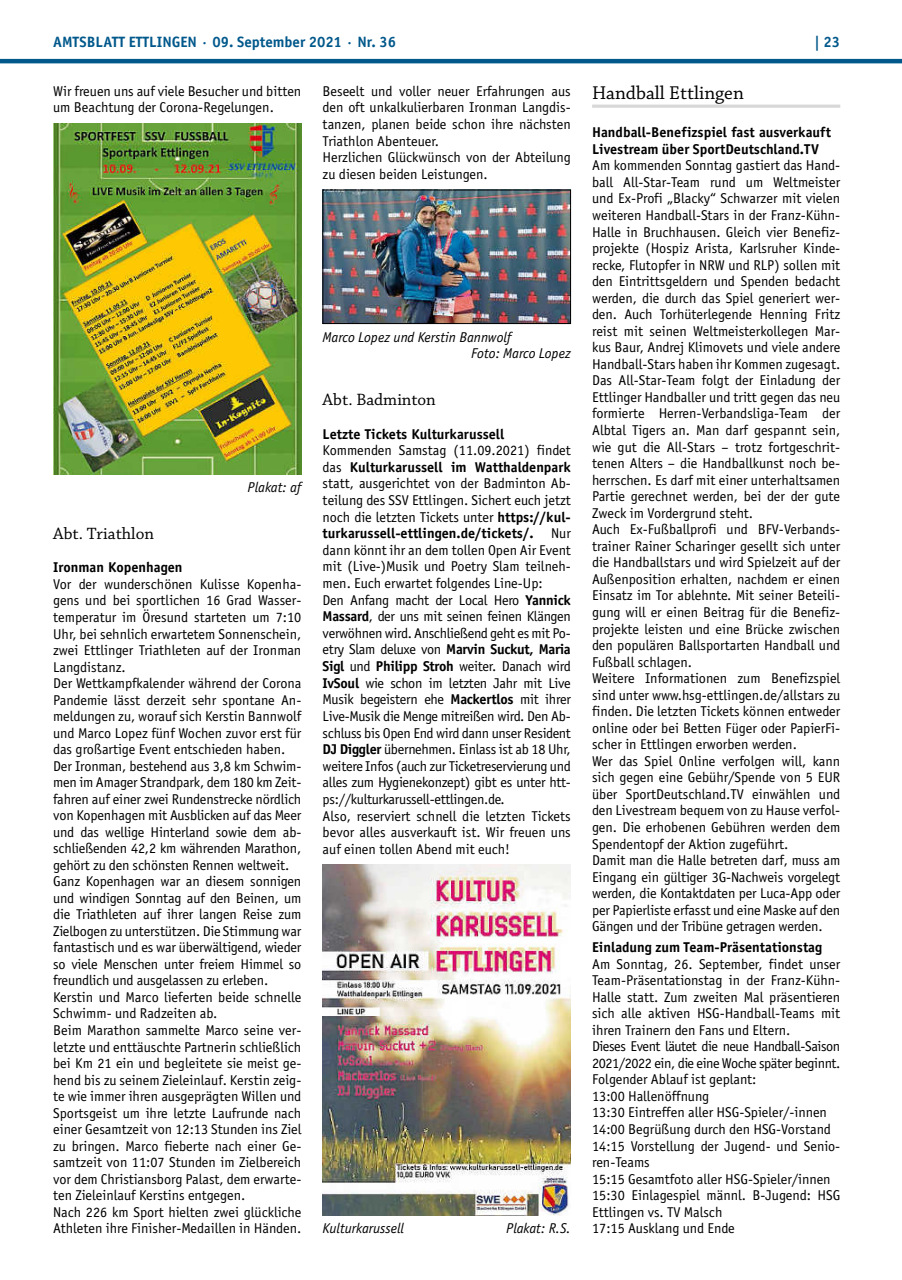
<style>
.page{position:relative;width:902px;height:1280px;background:#fff}
.page>*{position:absolute;margin:0;border:0;box-sizing:border-box;transform-origin:0 0}
.t1{font:19.5px "Chaparral Pro";color:#000}
.t2{font:17.25px "Chaparral Pro";color:#000}
.t3{font:700 15px "Officina Sans";color:#00588b}
.t4{font:14.25px/16.5px "Officina Sans";color:#000}
.t5{font:14.25px/16.6px "Officina Sans";letter-spacing:-.02em;color:#000}
.t6{font:700 14.25px/16.5px "Officina Sans";color:#000}
.t7{font:italic 14.25px/16.6px "Officina Sans";color:#000}
.s1{font-weight:700}
</style>
<div class="page">
<hr style="left:0;top:59px;width:901px;height:4px;background:#00588b">
<img style="left:53px;top:123px;width:248px;height:352px">
<img style="left:324px;top:192px;width:244px;height:130px">
<div style="left:322px;top:190px;width:248px;height:134px;border:1px solid #000"></div>
<img style="left:322px;top:865px;width:248px;height:350px">
<hr style="left:592px;top:105px;width:248px;height:3px;background:#d8d8d9">
<p class="t3" style="left:53px;top:32px;width:344px">AMTSBLATT ETTLINGEN · 09. September 2021 · Nr. 36</p>
<p class="t3" style="left:814px;top:32px;width:28px">| 23</p>
<p class="t4" style="left:53px;top:83px;width:250px">Wir freuen uns auf viele Besucher und bitten um Beachtung der Corona-Regelungen.</p>
<p class="t4" style="left:322px;top:83px;width:250px">Beseelt und voller neuer Erfahrungen aus den oft unkalkulierbaren Ironman Langdis&shy;tanzen, planen beide schon ihre nächsten Triathlon Abenteuer.<br>Herzlichen Glückwünsch von der Abteilung zu diesen beiden Leistungen.</p>
<h1 class="t1" style="left:592px;top:82px;width:153px">Handball Ettlingen</h1>
<p class="t6" style="left:592px;top:124px;width:240px">Handball-Benefizspiel fast ausverkauft<br>Livestream über SportDeutschland.TV</p>
<p class="t4" style="left:592px;top:157px;width:250px">Am kommenden Sonntag gastiert das Hand&shy;ball All-Star-Team rund um Weltmeister und Ex-Profi „Blacky“ Schwarzer mit vielen weiteren Handball-Stars in der Franz-Kühn-Halle in Bruchhausen. Gleich vier Benefiz&shy;projekte (Hospiz Arista, Karlsruher Kinde&shy;recke, Flutopfer in NRW und RLP) sollen mit den Eintrittsgeldern und Spenden bedacht werden, die durch das Spiel generiert wer&shy;den. Auch Torhüterlegende Henning Fritz reist mit seinen Weltmeisterkollegen Mar&shy;kus Baur, Andrej Klimovets und viele andere Handball-Stars haben ihr Kommen zugesagt.<br>Das All-Star-Team folgt der Einladung der Ettlinger Handballer und tritt gegen das neu formierte Herren-Verbandsliga-Team der Albtal Tigers an. Man darf gespannt sein, wie gut die All-Stars – trotz fortgeschrit&shy;tenen Alters – die Handballkunst noch be&shy;herrschen. Es darf mit einer unterhaltsamen Partie gerechnet werden, bei der der gute Zweck im Vordergrund steht.<br>Auch Ex-Fußballprofi und BFV-Verbands&shy;trainer Rainer Scharinger gesellt sich unter die Handballstars und wird Spielzeit auf der Außenposition erhalten, nachdem er einen Einsatz im Tor ablehnte. Mit seiner Beteili&shy;gung will er einen Beitrag für die Benefiz&shy;projekte leisten und eine Brücke zwischen den populären Ballsportarten Handball und Fußball schlagen.<br>Weitere Informationen zum Benefizspiel sind unter www.hsg-ettlingen.de/allstars zu finden. Die letzten Tickets können entweder online oder bei Betten Füger oder PapierFi&shy;scher in Ettlingen erworben werden.<br>Wer das Spiel Online verfolgen will, kann sich gegen eine Gebühr/Spende von 5 EUR über SportDeutschland.TV einwählen und den Livestream bequem von zu Hause verfol&shy;gen. Die erhobenen Gebühren werden dem Spendentopf der Aktion zugeführt.<br>Damit man die Halle betreten darf, muss am Eingang ein gültiger 3G-Nachweis vorgelegt werden, die Kontaktdaten per Luca-App oder per Papierliste erfasst und eine Maske auf den Gängen und der Tribüne getragen werden.</p>
<p class="t6" style="left:592px;top:939px;width:232px">Einladung zum Team-Präsentationstag</p>
<p class="t4" style="left:592px;top:955px;width:250px">Am Sonntag, 26. September, findet unser Team-Präsentationstag in der Franz-Kühn-Halle statt. Zum zweiten Mal präsentieren sich alle aktiven HSG-Handball-Teams mit ihren Trainern den Fans und Eltern.<br>Dieses Event läutet die neue Handball-Saison 2021/2022 ein, die eine Woche später beginnt.<br>Folgender Ablauf ist geplant:<br>13:00 Hallenöffnung<br>13:30 Eintreffen aller HSG-Spieler/-innen 14:00 Begrüßung durch den HSG-Vorstand 14:15 Vorstellung der Jugend- und Senio&shy;ren-Teams<br>15:15 Gesamtfoto aller HSG-Spieler/innen 15:30 Einlagespiel männl. B-Jugend: HSG Ettlingen vs. TV Malsch<br>17:15 Ausklang und Ende</p>
<p class="t7" style="left:471px;top:329px;width:101px;text-indent:-148px">Marco Lopez und Kerstin Bannwolf<br>Foto: Marco Lopez</p>
<p class="t2" style="left:322px;top:390px;width:115px">Abt. Badminton</p>
<p class="t6" style="left:322px;top:425px;width:183px">Letzte Tickets Kulturkarussell</p>
<p class="t5" style="left:322px;top:442px;width:250px">Kommenden Samstag (11.09.2021) findet das <span class="s1">Kulturkarussell im Watthaldenpark </span>statt, ausgerichtet von der Badminton Ab&shy;teilung des SSV Ettlingen. Sichert euch jetzt noch die letzten Tickets unter <span class="s1">https://kul&shy;turkarussell-ettlingen.de/tickets/.</span> Nur dann könnt ihr an dem tollen Open Air Event mit (Live-)Musik und Poetry Slam teilneh&shy;men. Euch erwartet folgendes Line-Up:<br>Den Anfang macht der Local Hero <span class="s1">Yannick Massard</span>, der uns mit seinen feinen Klängen verwöhnen wird. Anschließend geht es mit Po&shy;etry Slam deluxe von <span class="s1">Marvin Suckut, Maria Sigl</span> und <span class="s1">Philipp Stroh</span> weiter. Danach wird <span class="s1">IvSoul</span> wie schon im letzten Jahr mit Live Musik begeistern ehe <span class="s1">Mackertlos</span> mit ihrer Live-Musik die Menge mitreißen wird. Den Ab&shy;schluss bis Open End wird dann unser Resident <span class="s1">DJ Diggler</span> übernehmen. Einlass ist ab 18 Uhr, weitere Infos (auch zur Ticketreservierung und alles zum Hygienekonzept) gibt es unter htt&shy;ps://kulturkarussell-ettlingen.de.<br>Also, reserviert schnell die letzten Tickets bevor alles ausverkauft ist. Wir freuen uns auf einen tollen Abend mit euch!</p>
<p class="t7" style="left:247px;top:479px;width:55px">Plakat: af</p>
<p class="t2" style="left:53px;top:524px;width:102px">Abt. Triathlon</p>
<p class="t6" style="left:53px;top:559px;width:131px">Ironman Kopenhagen</p>
<p class="t4" style="left:53px;top:576px;width:250px">Vor der wunderschönen Kulisse Kopenha&shy;gens und bei sportlichen 16 Grad Wasser&shy;temperatur im Öresund starteten um 7:10<br>Uhr, bei sehnlich erwartetem Sonnenschein, zwei Ettlinger Triathleten auf der Ironman Langdistanz.<br>Der Wettkampfkalender während der Corona Pandemie lässt derzeit sehr spontane An&shy;meldungen zu, worauf sich Kerstin Bannwolf und Marco Lopez fünf Wochen zuvor erst für das großartige Event entschieden haben.<br>Der Ironman, bestehend aus 3,8 km Schwim&shy;men im Amager Strandpark, dem 180 km Zeit&shy;fahren auf einer zwei Rundenstrecke nördlich von Kopenhagen mit Ausblicken auf das Meer und das wellige Hinterland sowie dem ab&shy;schließenden 42,2 km währenden Marathon, gehört zu den schönsten Rennen weltweit.<br>Ganz Kopenhagen war an diesem sonnigen und windigen Sonntag auf den Beinen, um die Triathleten auf ihrer langen Reise zum Zielbogen zu unterstützen. Die Stimmung war fantastisch und es war überwältigend, wieder so viele Menschen unter freiem Himmel so freundlich und ausgelassen zu erleben.<br>Kerstin und Marco lieferten beide schnelle Schwimm- und Radzeiten ab.<br>Beim Marathon sammelte Marco seine ver&shy;letzte und enttäuschte Partnerin schließlich bei Km 21 ein und begleitete sie meist ge&shy;hend bis zu seinem Zieleinlauf. Kerstin zeig&shy;te wie immer ihren ausgeprägten Willen und Sportsgeist um ihre letzte Laufrunde nach einer Gesamtzeit von 12:13 Stunden ins Ziel zu bringen. Marco fieberte nach einer Ge&shy;samtzeit von 11:07 Stunden im Zielbereich vor dem Christiansborg Palast, dem erwarte&shy;ten Zieleinlauf Kerstins entgegen.<br>Nach 226 km Sport hielten zwei glückliche Athleten ihre Finisher-Medaillen in Händen.</p>
<p class="t7" style="left:322px;top:1220px;width:83px">Kulturkarussell</p>
<p class="t7" style="left:506px;top:1220px;width:66px">Plakat: R.S.</p>
</div>
